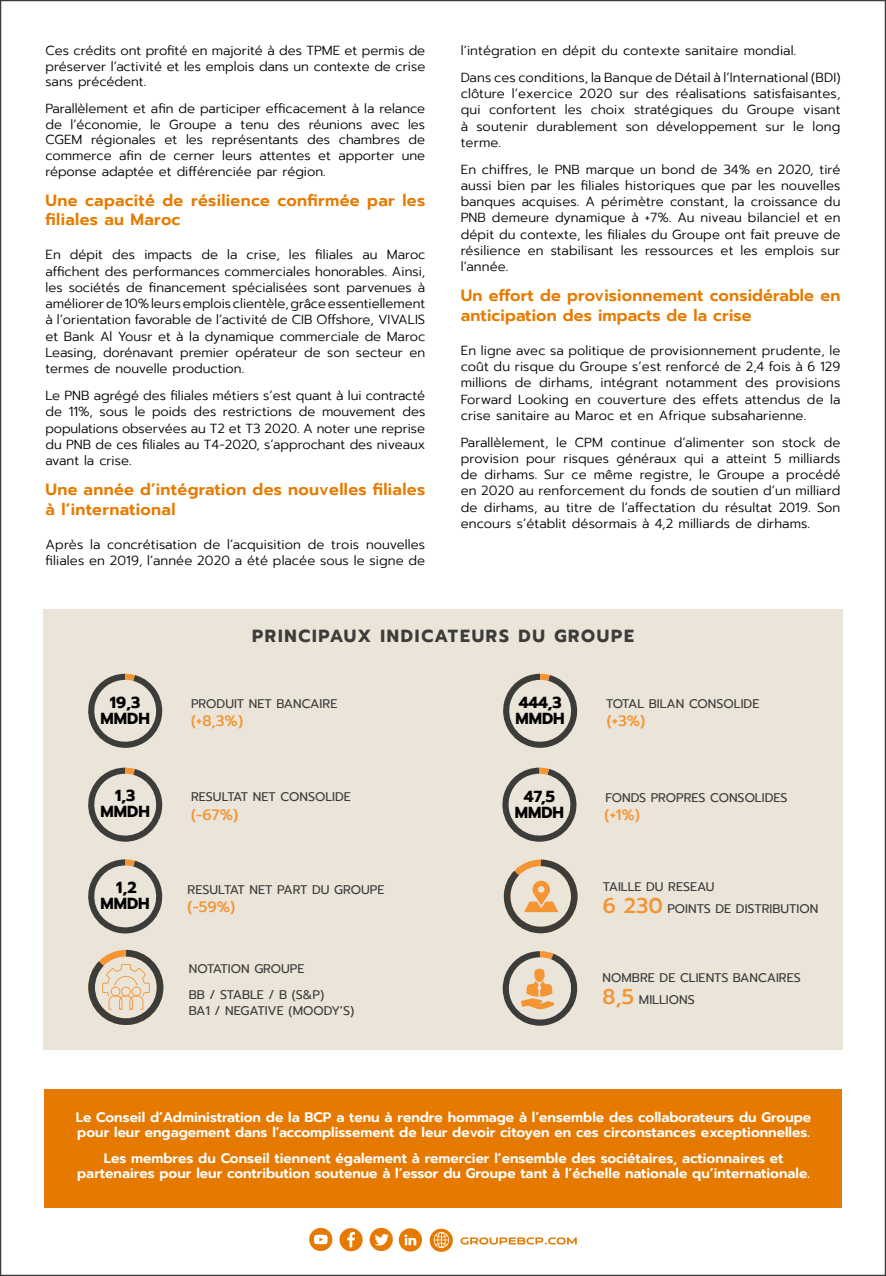
<style>
.page{position:relative;width:886px;height:1276px;background:#fff}
.page>*{position:absolute;margin:0;border:0;box-sizing:border-box;transform-origin:0 0}
.t1{font:700 17.5px "Prompt";letter-spacing:.1em;color:#3c3c3b}
.t2{font:600 16.25px/19.5px "Prompt";letter-spacing:.02em;color:#e77b00}
.t3{font:700 16px/15.9px "Prompt";color:#000;text-align:center}
.t4{font:500 15px "Prompt";color:#f49432}
.t5{font:600 13.75px/15px "Prompt";color:#fff}
.t6{font:300 13.12px/16.2px "Prompt";letter-spacing:.01em;color:#000;text-align:justify}
.t7{font:12.5px/22px "Prompt";color:#3c3c3b}
.s1{font-weight:500;font-size:21.25px;color:#f49432}
</style>
<div class="page">
<svg style="left:460px;top:1237px;width:117px;height:7px"></svg>
<div style="left:309px;top:1228px;width:23px;height:23px;background:#e67900;border-radius:50%"></div>
<svg style="left:314px;top:1234px;width:14px;height:10px"></svg>
<div style="left:339px;top:1228px;width:24px;height:23px;background:#e67900;border-radius:50%"></div>
<svg style="left:347px;top:1232px;width:8px;height:15px"></svg>
<div style="left:370px;top:1228px;width:23px;height:23px;background:#e67900;border-radius:50%"></div>
<svg style="left:375px;top:1234px;width:14px;height:11px"></svg>
<svg style="left:399px;top:1228px;width:23px;height:23px"></svg>
<svg style="left:430px;top:1228px;width:23px;height:23px"></svg>
<svg style="left:434px;top:1232px;width:15px;height:16px"></svg>
<div style="left:44px;top:1089px;width:798px;height:118px;background:#e67900"></div>
<div style="left:44px;top:609px;width:798px;height:440px;background:#eae4d9"></div>
<svg style="left:504px;top:859px;width:73px;height:74px"></svg>
<svg style="left:88px;top:859px;width:75px;height:74px"></svg>
<svg style="left:503px;top:674px;width:75px;height:74px"></svg>
<svg style="left:88px;top:674px;width:75px;height:74px"></svg>
<svg style="left:88px;top:767px;width:75px;height:74px"></svg>
<svg style="left:88px;top:950px;width:75px;height:75px"></svg>
<svg style="left:502px;top:951px;width:76px;height:74px"></svg>
<svg style="left:502px;top:767px;width:75px;height:74px"></svg>
<p class="t6" style="left:46px;top:42px;width:381px;line-height:15.8px">Ces crédits ont profité en majorité à des TPME et permis de préserver l’activité et les emplois dans un contexte de crise sans précédent.</p>
<p class="t6" style="left:46px;top:100px;width:381px;line-height:15.8px">Parallèlement et afin de participer efficacement à la relance de l’économie, le Groupe a tenu des réunions avec les CGEM régionales et les représentants des chambres de commerce afin de cerner leurs attentes et apporter une réponse adaptée et différenciée par région.</p>
<p class="t2" style="left:46px;top:190px;width:381px">Une capacité de résilience confirmée par les filiales au Maroc</p>
<p class="t6" style="left:46px;top:247px;width:381px">En dépit des impacts de la crise, les filiales au Maroc affichent des performances commerciales honorables. Ainsi, les sociétés de financement spécialisées sont parvenues à améliorer de 10% leurs emplois clientèle, grâce essentiellement à l’orientation favorable de l’activité de CIB Offshore, VIVALIS et Bank Al Yousr et à la dynamique commerciale de Maroc Leasing, dorénavant premier opérateur de son secteur en termes de nouvelle production.</p>
<p class="t6" style="left:46px;top:387px;width:381px">Le PNB agrégé des filiales métiers s’est quant à lui contracté de 11%, sous le poids des restrictions de mouvement des populations observées au T2 et T3 2020. A noter une reprise du PNB de ces filiales au T4-2020, s’approchant des niveaux avant la crise.</p>
<p class="t2" style="left:46px;top:480px;width:381px">Une année d’intégration des nouvelles filiales à l’international</p>
<p class="t6" style="left:46px;top:536px;width:381px">Après la concrétisation de l’acquisition de trois nouvelles filiales en 2019, l’année 2020 a été placée sous le signe de</p>
<p class="t6" style="left:461px;top:37px;width:381px;line-height:26.9px">l’intégration en dépit du contexte sanitaire mondial.<br>Dans ces conditions, la Banque de Détail à l’International (BDI)</p>
<p class="t6" style="left:461px;top:85px;width:381px">clôture l’exercice 2020 sur des réalisations satisfaisantes, qui confortent les choix stratégiques du Groupe visant à soutenir durablement son développement sur le long terme.</p>
<p class="t6" style="left:461px;top:161px;width:381px">En chiffres, le PNB marque un bond de 34% en 2020, tiré aussi bien par les filiales historiques que par les nouvelles banques acquises. A périmètre constant, la croissance du PNB demeure dynamique à +7%. Au niveau bilanciel et en dépit du contexte, les filiales du Groupe ont fait preuve de résilience en stabilisant les ressources et les emplois sur l’année.</p>
<p class="t2" style="left:461px;top:286px;width:381px">Un effort de provisionnement considérable en anticipation des impacts de la crise</p>
<p class="t6" style="left:461px;top:342px;width:381px">En ligne avec sa politique de provisionnement prudente, le coût du risque du Groupe s’est renforcé de 2,4 fois à 6 129 millions de dirhams, intégrant notamment des provisions Forward Looking en couverture des effets attendus de la crise sanitaire au Maroc et en Afrique subsaharienne.</p>
<p class="t6" style="left:461px;top:434px;width:381px">Parallèlement, le CPM continue d’alimenter son stock de provision pour risques généraux qui a atteint 5 milliards de dirhams. Sur ce même registre, le Groupe a procédé en 2020 au renforcement du fonds de soutien d’un milliard de dirhams, au titre de l’affectation du résultat 2019. Son encours s’établit désormais à 4,2 milliards de dirhams.</p>
<h1 class="t1" style="left:252px;top:622px;width:383px">PRINCIPAUX INDICATEURS DU GROUPE</h1>
<p class="t3" style="left:101px;top:695px;width:51px">19,3<br>MMDH</p>
<p class="t3" style="left:519px;top:694px;width:44px">444,3</p>
<p class="t7" style="left:606px;top:693px;width:155px">TOTAL BILAN CONSOLIDE</p>
<p class="t3" style="left:515px;top:710px;width:51px">MMDH</p>
<p class="t7" style="left:191px;top:692px;width:148px">PRODUIT NET BANCAIRE</p>
<p class="t4" style="left:191px;top:710px;width:54px">(+8,3%)</p>
<p class="t4" style="left:607px;top:710px;width:40px">(+3%)</p>
<p class="t3" style="left:101px;top:787px;width:51px">1,3<br>MMDH</p>
<p class="t3" style="left:524px;top:788px;width:33px">47,5</p>
<p class="t7" style="left:605px;top:787px;width:184px">FONDS PROPRES CONSOLIDES</p>
<p class="t3" style="left:515px;top:804px;width:51px">MMDH</p>
<p class="t7" style="left:191px;top:786px;width:161px">RESULTAT NET CONSOLIDE</p>
<p class="t4" style="left:191px;top:803px;width:49px">(-67%)</p>
<p class="t4" style="left:605px;top:803px;width:37px">(+1%)</p>
<p class="t3" style="left:100px;top:880px;width:51px">1,2<br>MMDH</p>
<p class="t7" style="left:188px;top:878px;width:198px">RESULTAT NET PART DU GROUPE</p>
<p class="t4" style="left:188px;top:896px;width:49px">(-59%)</p>
<p class="t7" style="left:603px;top:875px;width:217px">TAILLE DU RESEAU<br><span class="s1">6 230</span> POINTS DE DISTRIBUTION</p>
<p class="t7" style="left:189px;top:955px;width:137px;line-height:26.2px">NOTATION GROUPE<br>BB / STABLE / B (S&amp;P)</p>
<p class="t7" style="left:189px;top:1000px;width:167px">BA1 / NEGATIVE (MOODY’S)</p>
<p class="t7" style="left:603px;top:966px;width:200px;line-height:22.4px">NOMBRE DE CLIENTS BANCAIRES<br><span class="s1">8,5</span> MILLIONS</p>
<p class="t5" style="left:76px;top:1109px;width:737px">Le Conseil d’Administration de la BCP a tenu à rendre hommage à l’ensemble des collaborateurs du Groupe pour leur engagement dans l’accomplissement de leur devoir citoyen en ces circonstances exceptionnelles.</p>
<p class="t5" style="left:77px;top:1150px;width:734px;text-align:center">Les membres du Conseil tiennent également à remercier l’ensemble des sociétaires, actionnaires et partenaires pour leur contribution soutenue à l’essor du Groupe tant à l’échelle nationale qu’internationale.</p>
</div>
